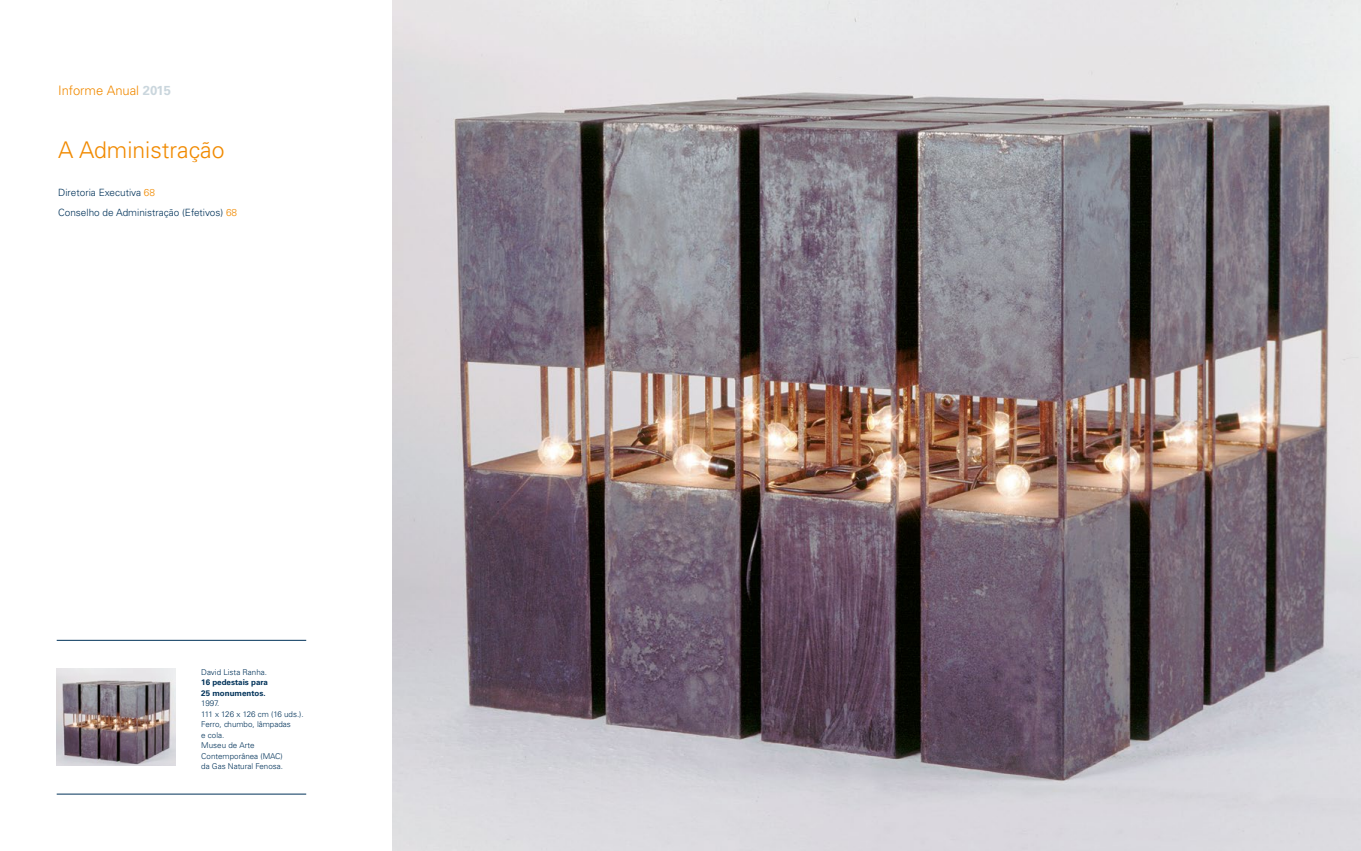
<style>
.page{position:relative;width:1361px;height:851px;background:#fff}
.page>*{position:absolute;margin:0;border:0;box-sizing:border-box;transform-origin:0 0}
.t1{font:300 23px "Univers LT Std";color:#f18a00}
.t2{font:300 13px "Univers LT Std";color:#f18a00}
.t3{font:300 10px/20.5px "Univers LT Std";color:#003259}
.t4{font:300 8px/10.5px "Univers LT Std";color:#003259}
.t5{font:700 8px/10.5px "Univers LT Std";color:#003259}
.s1{font-weight:700;color:#cad6dd}
.s2{color:#f18a00}
</style>
<div class="page">
<img style="left:393px;top:0;width:968px;height:850px">
<img style="left:57px;top:668px;width:118px;height:97px">
<hr style="left:57px;top:640px;width:249px;height:1px;background:#003259">
<hr style="left:57px;top:793px;width:249px;height:1px;background:#003259">
<h2 class="t2" style="left:58px;top:82px;width:114px">Informe Anual <span class="s1">2015</span></h2>
<h1 class="t1" style="left:58px;top:136px;width:168px">A Administração</h1>
<p class="t3" style="left:58px;top:182px;width:181px">Diretoria Executiva <span class="s2">68<br></span>Conselho de Administração (Efetivos) <span class="s2">68</span></p>
<p class="t4" style="left:201px;top:666px;width:67px">David Lista Ranha.</p>
<p class="t5" style="left:201px;top:677px;width:68px">16 pedestais para<br>25 monumentos.</p>
<p class="t4" style="left:201px;top:698px;width:104px">1997.<br>111 x 126 x 126 cm (16 uds.).<br>Ferro, chumbo, lâmpadas<br>e cola.<br>Museu de Arte<br>Contemporânea (MAC)<br>da Gas Natural Fenosa.</p>
</div>
